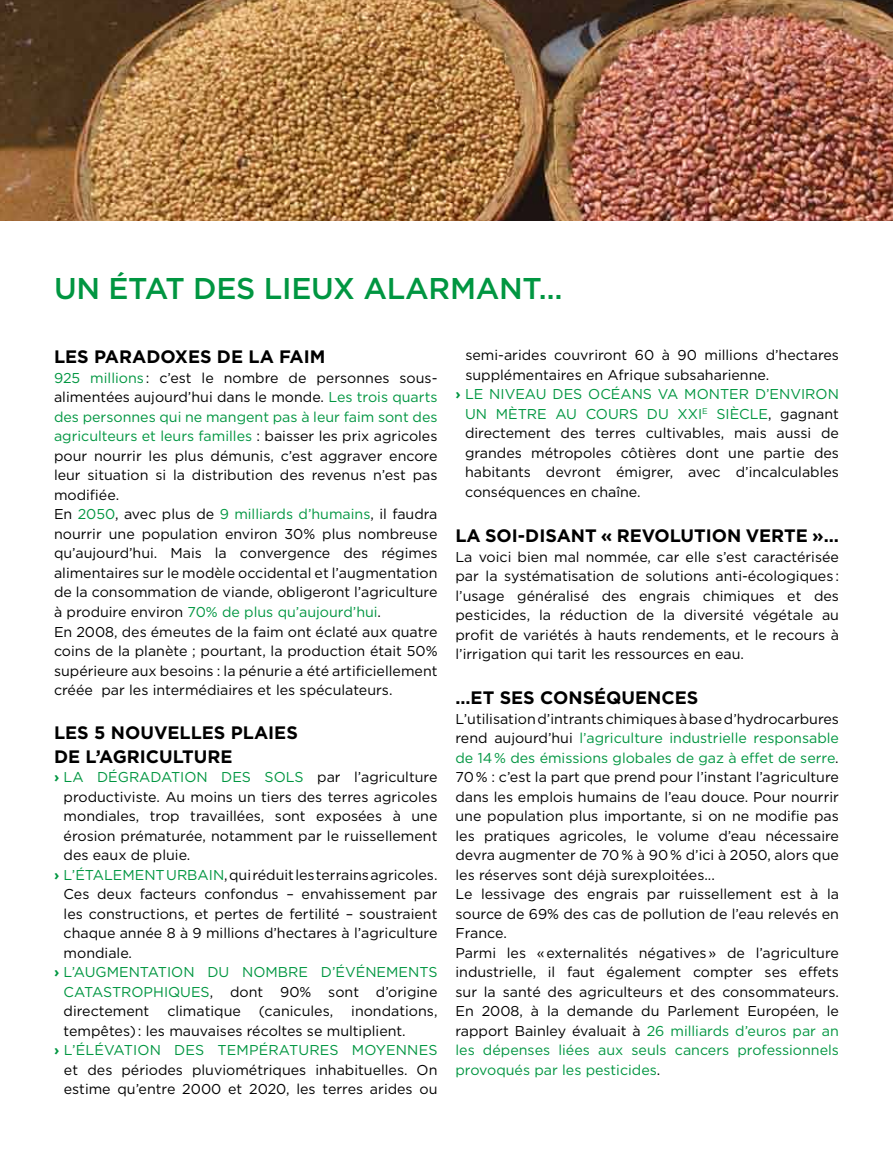
<style>
.page{position:relative;width:893px;height:1149px;background:#fff}
.page>*{position:absolute;margin:0;border:0;box-sizing:border-box;transform-origin:0 0}
.t1{font:500 30px "Gotham";letter-spacing:-.01em;color:#009641}
.t2{font:700 18px/24px "Gotham";color:#000}
.t3{font:14.25px/19.5px "Gotham";color:#000}
.t4{font:14.25px "Gotham";color:#009641}
.s1{color:#009641}
.s2{font-weight:700}
</style>
<div class="page">
<img style="left:0;top:0;width:893px;height:221px">
<h1 class="t1" style="left:54px;top:268px;width:510px">U N ÉTAT DES LIEUX ALARMANT…</h1>
<p class="t2" style="left:54px;top:345px;width:273px">LES PARADOXES DE LA FAIM</p>
<p class="t3" style="left:54px;top:367px;width:385px"><span class="s1">925 millions</span> : c’est le nombre de personnes sous&shy;alimentées aujourd’hui dans le monde. <span class="s1">Les trois quarts des personnes qui ne mangent pas à leur faim sont des agriculteurs et leurs familles</span> : baisser les prix agricoles pour nourrir les plus démunis, c’est aggraver encore leur situation si la distribution des revenus n’est pas modifiée.<br>En <span class="s1">2050</span>, avec plus de <span class="s1">9 milliards d’humains</span>, il faudra nourrir une population environ 30% plus nombreuse qu’aujourd’hui. Mais la convergence des régimes alimentaires sur le modèle occidental et l’augmentation de la consommation de viande, obligeront l’agriculture à produire environ <span class="s1">70% de plus qu’aujourd’hui</span>.<br>En 2008, des émeutes de la faim ont éclaté aux quatre coins de la planète ; pourtant, la production était 50% supérieure aux besoins : la pénurie a été artificiellement créée par les intermédiaires et les spéculateurs.</p>
<p class="t2" style="left:54px;top:720px;width:245px">LES 5 NOUVELLES PLAIES<br>DE L’AGRICULTURE</p>
<p class="t4" style="left:54px;top:767px;width:87px"><span class="s2">›</span>La dégrada</p>
<p class="t4" style="left:171px;top:767px;width:124px">tion des sols</p>
<p class="t3" style="left:317px;top:766px;width:122px">par l’agriculture</p>
<p class="t3" style="left:64px;top:786px;width:375px">productiviste. Au moins un tiers des terres agricoles</p>
<p class="t3" style="left:64px;top:805px;width:375px">mondiales, trop travaillées, sont exposées à une</p>
<p class="t3" style="left:64px;top:825px;width:375px">érosion prématurée, notamment par le ruissellement</p>
<p class="t3" style="left:64px;top:844px;width:128px">des eaux de pluie.</p>
<p class="t4" style="left:54px;top:865px;width:124px"><span class="s2">›</span> L’étalem ent urba</p>
<p class="t3" style="left:209px;top:864px;width:230px"><span class="s1">in</span>, qui réduit les terrains agricoles.</p>
<p class="t3" style="left:64px;top:883px;width:375px">Ces deux facteurs confondus – envahissement par</p>
<p class="t3" style="left:64px;top:903px;width:375px">les constructions, et pertes de fertilité – soustraient</p>
<p class="t3" style="left:64px;top:922px;width:375px">chaque année 8 à 9 millions d’hectares à l’agriculture</p>
<p class="t3" style="left:64px;top:942px;width:70px">mondiale.</p>
<p class="t4" style="left:54px;top:962px;width:165px"><span class="s2">›</span> l’augm entation du</p>
<p class="t4" style="left:242px;top:962px;width:35px">nombr</p>
<p class="t3" style="left:64px;top:961px;width:375px;text-indent:235px"><span class="s1">e d’événem ents catastrophiqu es</span>, dont 90% sont d’origine directement</p>
<p class="t3" style="left:167px;top:1000px;width:75px">climatique</p>
<p class="t3" style="left:259px;top:1000px;width:76px">(canicules,</p>
<p class="t3" style="left:351px;top:1000px;width:88px">inondations,</p>
<p class="t3" style="left:64px;top:1020px;width:344px">tempêtes) : les mauvaises récoltes se multiplient.</p>
<p class="t4" style="left:54px;top:1040px;width:32px"><span class="s2">›</span> L’élé</p>
<p class="t4" style="left:104px;top:1040px;width:166px">vation des tem péra</p>
<p class="t4" style="left:289px;top:1040px;width:148px">tures moyennes</p>
<p class="t3" style="left:64px;top:1059px;width:375px">et des périodes pluviométriques inhabituelles. On estime qu’entre 2000 et 2020, les terres arides ou</p>
<p class="t3" style="left:465px;top:345px;width:375px">semi-arides couvriront 60 à 90 millions d’hectares</p>
<p class="t3" style="left:465px;top:364px;width:305px">supplémentaires en Afrique subsaharienne.</p>
<p class="t4" style="left:455px;top:385px;width:156px"><span class="s2">›</span> le niveau des océa</p>
<p class="t4" style="left:632px;top:385px;width:209px">ns va monter d’environ</p>
<p class="t4" style="left:465px;top:404px;width:102px">un mètre au</p>
<p class="t4" style="left:586px;top:404px;width:33px">cours</p>
<p class="t4" style="left:647px;top:404px;width:11px">du</p>
<p class="t3" style="left:465px;top:403px;width:375px;text-align:justify;text-indent:212px"><span class="s1">XXI</span> <sup>e</sup> <span class="s1">siècle</span>, gagnant directement des terres cultivables, mais aussi de grandes métropoles côtières dont une partie des habitants devront émigrer, avec d’incalculables conséquences en chaîne.</p>
<p class="t2" style="left:455px;top:523px;width:385px">LA SOI-DISANT « REVOLUTION VERTE »…</p>
<p class="t3" style="left:455px;top:546px;width:385px;text-align:justify">La voici bien mal nommée, car elle s’est caractérisée par la systématisation de solutions anti-écologiques : l’usage généralisé des engrais chimiques et des pesticides, la réduction de la diversité végétale au profit de variétés à hauts rendements, et le recours à l’irrigation qui tarit les ressources en eau.</p>
<p class="t2" style="left:455px;top:685px;width:244px">…ET SES CONSéQUENCES</p>
<p class="t3" style="left:455px;top:708px;width:385px">L’utilisation d’intrants chimiques à base d’hydrocarbures rend aujourd’hui <span class="s1">l’agriculture industrielle responsable de 14 % des émissions globales de gaz à effet de serre</span>.<br>70 % : c’est la part que prend pour l’instant l’agriculture dans les emplois humains de l’eau douce. Pour nourrir une population plus importante, si on ne modifie pas les pratiques agricoles, le volume d’eau nécessaire devra augmenter de 70 % à 90 % d’ici à 2050, alors que les réserves sont déjà surexploitées...<br>Le lessivage des engrais par ruissellement est à la source de 69% des cas de pollution de l’eau relevés en France.<br>Parmi les « externalités négatives » de l’agriculture industrielle, il faut également compter ses effets sur la santé des agriculteurs et des consommateurs.<br>En 2008, à la demande du Parlement Européen, le rapport Bainley évaluait à <span class="s1">26 milliards d’euros par an les dépenses liées aux seuls cancers professionnels provoqués par les pesticides</span>.</p>
</div>
